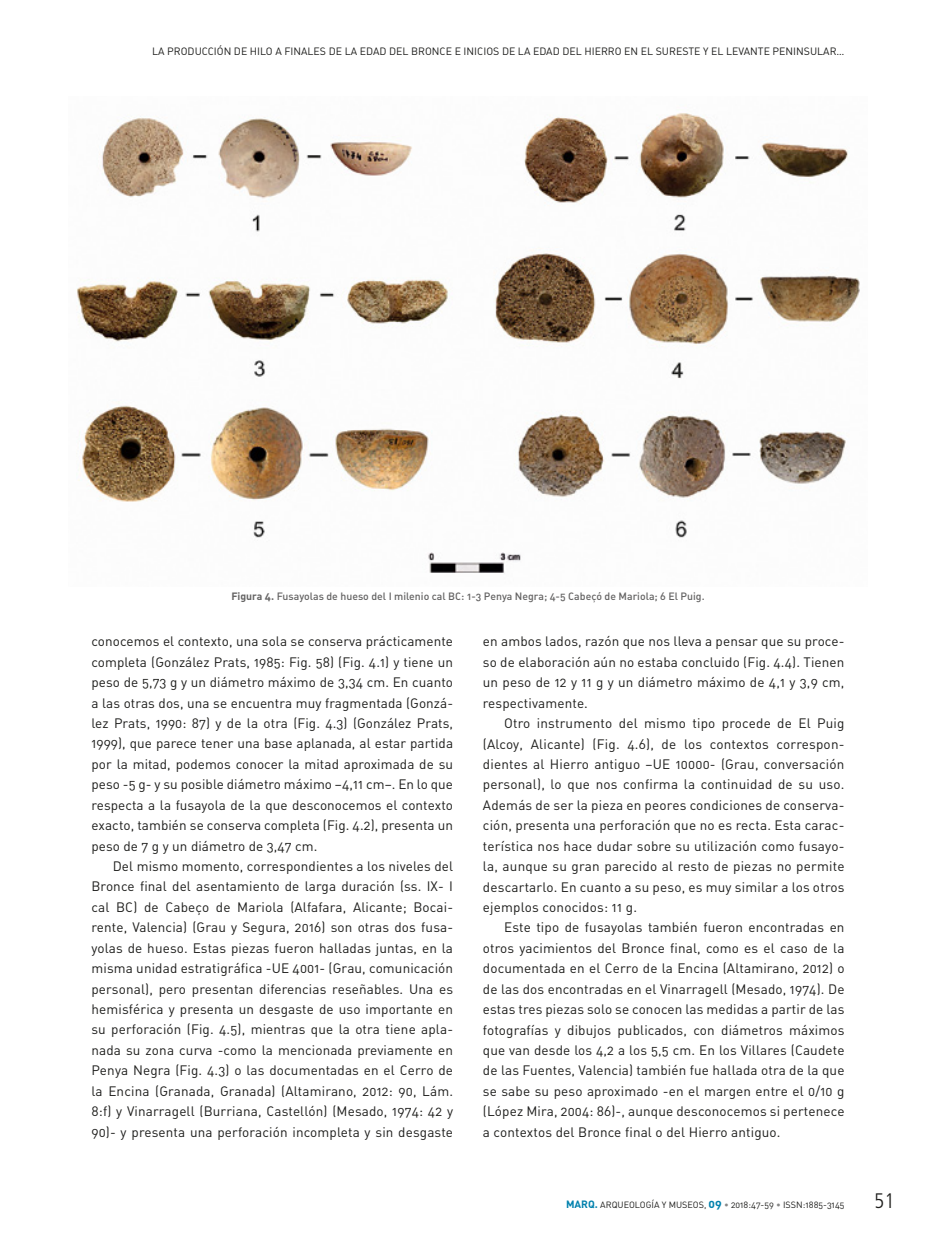
<style>
.page{position:relative;width:936px;height:1234px;background:#fff}
.page>*{position:absolute;margin:0;border:0;box-sizing:border-box;transform-origin:0 0}
.t1{font:300 condensed 21px "Frutiger LT Std";color:#1d1d1b}
.t2{font:13.5px/20.4px "DIN Regular Alternate";letter-spacing:.01em;color:#1d1d1b;text-align:justify}
.t3{font:10.5px "DIN Regular Alternate";color:#1d1d1b}
.t4{font:10.5px "DIN Medium Alternate";color:#646363}
.t5{font:9px "DIN Regular Alternate";color:#1d1d1b}
.s1{font-family:"DIN Bold Alternate"}
.s2{font-family:"DIN Bold Alternate";font-size:10.5px;color:#0081ad}
.s3{font-family:"DIN Bold Alternate";font-size:12px;color:#0081ad}
.s4{color:#878787}
</style>
<div class="page">
<img style="left:76px;top:113px;width:784px;height:460px">
<p class="t3" style="left:152px;top:44px;width:22px">La producci</p>
<p class="t3" style="left:217px;top:44px;width:40px">ónde hilo</p>
<p class="t3" style="left:275px;top:44px;width:16px">a finales</p>
<p class="t3" style="left:329px;top:44px;width:45px">de la Edad</p>
<p class="t3" style="left:389px;top:44px;width:7px">del</p>
<p class="t3" style="left:411px;top:44px;width:15px">Bronce</p>
<p class="t3" style="left:454px;top:44px;width:15px">e inicios</p>
<p class="t3" style="left:502px;top:44px;width:45px">de la Edad</p>
<p class="t3" style="left:562px;top:44px;width:7px">del</p>
<p class="t3" style="left:584px;top:44px;width:14px">Hierro</p>
<p class="t3" style="left:624px;top:44px;width:45px">en el Sureste</p>
<p class="t3" style="left:703px;top:44px;width:36px">y el Levante</p>
<p class="t3" style="left:772px;top:44px;width:8px">peninsular</p>
<p class="t3" style="left:836px;top:44px;width:9px">…</p>
<p class="t4" style="left:231px;top:589px;width:475px"><span class="s1">Figura 4.</span> Fusayolas de hueso del I milenio cal BC: 1-3 Penya Negra; 4-5 Cabeçó de Mariola; 6 El Puig.</p>
<p class="t2" style="left:91px;top:630px;width:363px">conocemos el contexto, una sola se conserva prácticamente completa (González Prats, 1985: Fig. 58) (Fig. 4.1) y tiene un peso de 5,73 g y un diámetro máximo de 3,34 cm. En cuanto a las otras dos, una se encuentra muy fragmentada (Gonzá&shy;lez Prats, 1990: 87) y de la otra (Fig. 4.3) (González Prats, 1999), que parece tener una base aplanada, al estar partida por la mitad, podemos conocer la mitad aproximada de su peso -5 g- y su posible diámetro máximo –4,11 cm–. En lo que respecta a la fusayola de la que desconocemos el contexto exacto, también se conserva completa (Fig. 4.2), presenta un peso de 7 g y un diámetro de 3,47 cm.</p>
<p class="t2" style="left:91px;top:855px;width:363px;text-indent:21px">Del mismo momento, correspondientes a los niveles del Bronce final del asentamiento de larga duración (ss. IX- I cal BC) de Cabeço de Mariola (Alfafara, Alicante; Bocai&shy;rente, Valencia) (Grau y Segura, 2016) son otras dos fusa&shy;yolas de hueso. Estas piezas fueron halladas juntas, en la misma unidad estratigráfica -UE 4001- (Grau, comunicación personal), pero presentan diferencias reseñables. Una es hemisférica y presenta un desgaste de uso importante en su perforación (Fig. 4.5), mientras que la otra tiene apla&shy;nada su zona curva -como la mencionada previamente en Penya Negra (Fig. 4.3) o las documentadas en el Cerro de la Encina (Granada, Granada) (Altamirano, 2012: 90, Lám.<br>8:f) y Vinarragell (Burriana, Castellón) (Mesado, 1974: 42 y 90)- y presenta una perforación incompleta y sin desgaste</p>
<p class="t2" style="left:483px;top:630px;width:363px">en ambos lados, razón que nos lleva a pensar que su proce&shy;so de elaboración aún no estaba concluido (Fig. 4.4). Tienen un peso de 12 y 11 g y un diámetro máximo de 4,1 y 3,9 cm, respectivamente.</p>
<p class="t2" style="left:483px;top:712px;width:363px;text-indent:21px">Otro instrumento del mismo tipo procede de El Puig (Alcoy, Alicante) (Fig. 4.6), de los contextos correspon&shy;dientes al Hierro antiguo –UE 10000- (Grau, conversación personal), lo que nos confirma la continuidad de su uso.<br>Además de ser la pieza en peores condiciones de conserva&shy;ción, presenta una perforación que no es recta. Esta carac&shy;terística nos hace dudar sobre su utilización como fusayo&shy;la, aunque su gran parecido al resto de piezas no permite descartarlo. En cuanto a su peso, es muy similar a los otros ejemplos conocidos: 11 g.</p>
<p class="t2" style="left:483px;top:916px;width:363px;text-indent:21px">Este tipo de fusayolas también fueron encontradas en otros yacimientos del Bronce final, como es el caso de la documentada en el Cerro de la Encina (Altamirano, 2012) o de las dos encontradas en el Vinarragell (Mesado, 1974). De estas tres piezas solo se conocen las medidas a partir de las fotografías y dibujos publicados, con diámetros máximos que van desde los 4,2 a los 5,5 cm. En los Villares (Caudete de las Fuentes, Valencia) también fue hallada otra de la que se sabe su peso aproximado -en el margen entre el 0/10 g (López Mira, 2004: 86)-, aunque desconocemos si pertenece a contextos del Bronce final o del Hierro antiguo.</p>
<p class="t5" style="left:566px;top:1198px;width:280px"><span class="s2">MARQ.</span> ARQUEOLOGÍA Y MUSEOS, <span class="s3">09</span> <span class="s4">•</span> 2018:47-59 <span class="s4">•</span> ISSN:1885-3145</p>
<h1 class="t1" style="left:874px;top:1188px;width:22px">51</h1>
</div>
